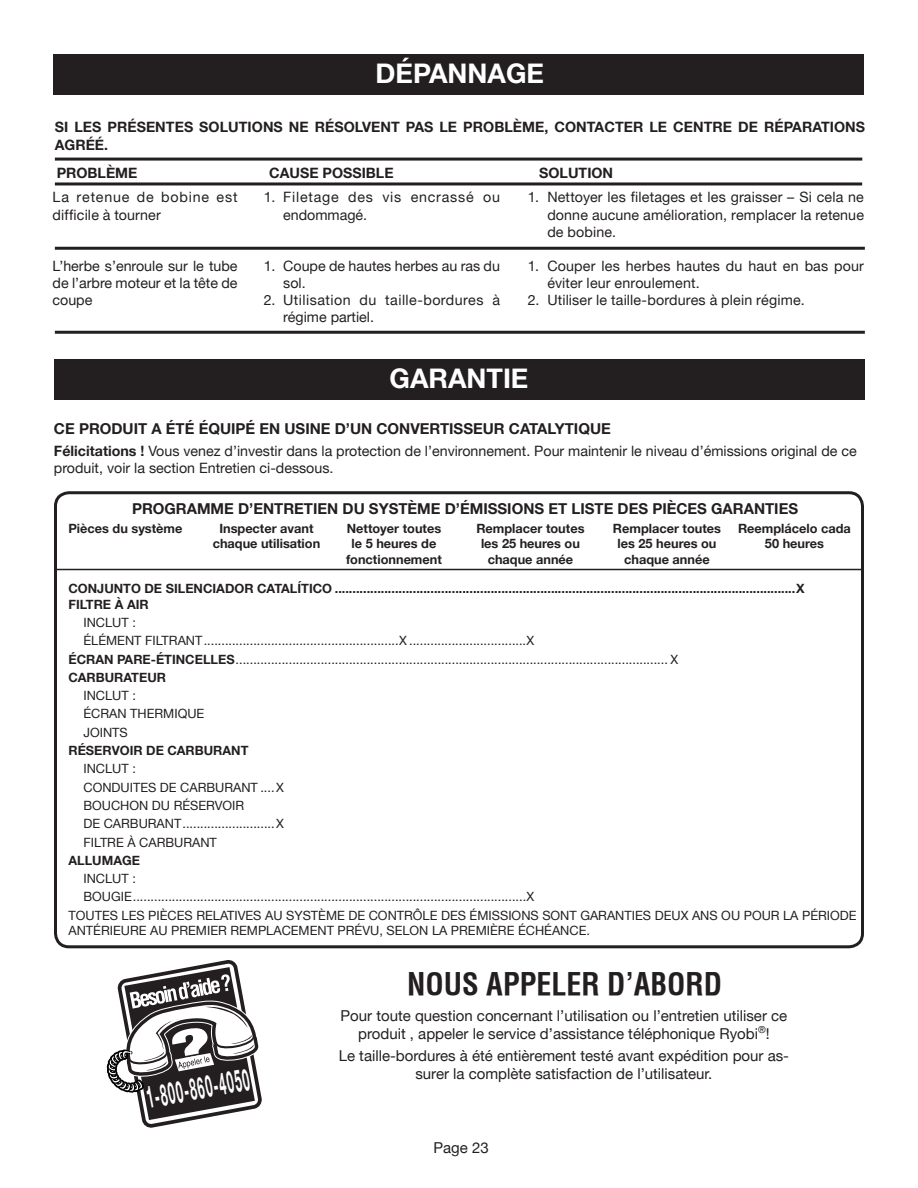
<style>
.page{position:relative;width:918px;height:1188px;background:#fff}
.page>*{position:absolute;margin:0;border:0;box-sizing:border-box;transform-origin:0 0}
.t1{font:700 condensed 30px "Helvetica";color:#231f20}
.t2{font:700 30px "Helvetica Neue";color:#fff;scale:.41 1}
.t3{font:700 27px "Helvetica Neue";color:#fff}
.t4{font:15px/18px "Helvetica Neue";color:#231f20;text-align:center}
.t5{font:700 15px "Helvetica Neue";color:#231f20}
.t6{font:14.25px/17.1px "Helvetica Neue";color:#231f20}
.t7{font:700 14.25px/18px "Helvetica Neue";letter-spacing:.005em;color:#231f20}
.t8{font:14.25px/17.1px "Helvetica Neue";letter-spacing:.035em;color:#231f20}
.t9{font:14.25px/17.1px "Helvetica Neue";letter-spacing:.045em;color:#231f20}
.t10{font:14.25px/17.1px "Helvetica Neue";letter-spacing:.055em;color:#231f20}
.t11{font:12.75px/18.3px "Helvetica Neue";color:#231f20}
.t12{font:700 12.75px/15.3px "Helvetica Neue";color:#231f20}
.s1{font-weight:700}
</style>
<div class="page">
<div style="left:54px;top:55px;width:810px;height:40px;background:#231f20"></div>
<hr style="left:55px;top:158px;width:807px;height:3px;background:#231f20">
<hr style="left:55px;top:182px;width:807px;height:3px;background:#231f20">
<hr style="left:55px;top:247px;width:810px;height:3px;background:#231f20">
<hr style="left:55px;top:331px;width:810px;height:3px;background:#231f20">
<svg style="left:54px;top:491px;width:810px;height:456px"></svg>
<hr style="left:55px;top:569px;width:807px;height:1px;background:#231f20">
<svg style="left:107px;top:960px;width:155px;height:168px"></svg>
<div style="left:54px;top:360px;width:810px;height:40px;background:#231f20"></div>
<h2 class="t3" style="left:376px;top:57px;width:170px">DÉPANNAGE</h2>
<p class="t7" style="left:55px;top:117px;width:812px">SI LES PRÉSENTES SOLUTIONS NE RÉSOLVENT PAS LE PROBLÈME, CONTACTER LE CENTRE DE RÉPARATIONS<br>AGRÉÉ.</p>
<p class="t7" style="left:57px;top:163px;width:82px">PROBLÈME</p>
<p class="t7" style="left:269px;top:163px;width:126px">CAUSE POSSIBLE</p>
<p class="t7" style="left:539px;top:163px;width:75px">SOLUTION</p>
<p class="t9" style="left:53px;top:189px;width:187px">La retenue de bobine est difficile à tourner</p>
<p class="t6" style="left:53px;top:257px;width:187px;text-align:justify">L’herbe s’enroule sur le tube de l’arbre moteur et la tête de coupe</p>
<p class="t10" style="left:283px;top:189px;width:218px;text-indent:-20px">1. Filetage des vis encrassé ou endommagé.</p>
<p class="t6" style="left:283px;top:257px;width:218px;text-indent:-20px">1. Coupe de hautes herbes au ras du sol.</p>
<p class="t8" style="left:283px;top:291px;width:218px;text-indent:-20px">2. Utilisation du taille-bordures à régime partiel.</p>
<p class="t6" style="left:547px;top:189px;width:318px;text-align:justify;text-indent:-20px">1. Nettoyer les filetages et les graisser – Si cela ne donne aucune amélioration, remplacer la retenue de bobine.</p>
<p class="t6" style="left:547px;top:257px;width:318px;text-indent:-20px">1. Couper les herbes hautes du haut en bas pour éviter leur enroulement.</p>
<p class="t6" style="left:528px;top:291px;width:278px">2. Utiliser le taille-bordures à plein régime.</p>
<h2 class="t3" style="left:390px;top:362px;width:140px">GARANTIE</h2>
<p class="t5" style="left:54px;top:419px;width:558px">CE PRODUIT A ÉTÉ ÉQUIPÉ EN USINE D’UN CONVERTISSEUR CATALYTIQUE</p>
<p class="t6" style="left:54px;top:442px;width:804px"><span class="s1">Félicitations !</span> Vous venez d’investir dans la protection de l’environnement. Pour maintenir le niveau d’émissions original de ce produit, voir la section Entretien ci-dessous.</p>
<p class="t5" style="left:132px;top:500px;width:668px">PROGRAMME D’ENTRETIEN DU SYSTÈME D’ÉMISSIONS ET LISTE DES PIÈCES GARANTIES</p>
<p class="t12" style="left:68px;top:520px;width:116px">Pièces du système</p>
<p class="t12" style="left:219px;top:520px;width:96px">Inspecter avant</p>
<p class="t12" style="left:347px;top:520px;width:96px">Nettoyer toutes</p>
<p class="t12" style="left:476px;top:520px;width:110px">Remplacer toutes</p>
<p class="t12" style="left:613px;top:520px;width:110px">Remplacer toutes</p>
<p class="t12" style="left:738px;top:520px;width:114px">Reemplácelo cada</p>
<p class="t12" style="left:213px;top:536px;width:109px">chaque utilisation</p>
<p class="t12" style="left:352px;top:536px;width:86px">le 5 heures de</p>
<p class="t12" style="left:481px;top:536px;width:100px">les 25 heures ou</p>
<p class="t12" style="left:618px;top:536px;width:100px">les 25 heures ou</p>
<p class="t12" style="left:765px;top:536px;width:61px">50 heures</p>
<p class="t12" style="left:346px;top:552px;width:97px">fonctionnement</p>
<p class="t12" style="left:488px;top:552px;width:87px">chaque année</p>
<p class="t12" style="left:624px;top:552px;width:87px">chaque année</p>
<p class="t12" style="left:68px;top:581px;width:738px">CONJUNTO DE SILENCIADOR CATALÍTICO ..................................................................................................................................X<br>FILTRE À AIR</p>
<p class="t11" style="left:83px;top:613px;width:54px">INCLUT :</p>
<p class="t11" style="left:83px;top:631px;width:452px">ÉLÉMENT FILTRANT.......................................................X .................................X</p>
<p class="t11" style="left:68px;top:650px;width:611px"><span class="s1">ÉCRAN PARE-ÉTINCELLES</span>.......................................................................................................................... X</p>
<p class="t12" style="left:68px;top:669px;width:99px">CARBURATEUR</p>
<p class="t11" style="left:83px;top:686px;width:122px">INCLUT :<br>ÉCRAN THERMIQUE<br>JOINTS</p>
<p class="t12" style="left:68px;top:743px;width:181px">RÉSERVOIR DE CARBURANT</p>
<p class="t11" style="left:83px;top:759px;width:202px">INCLUT :<br>CONDUITES DE CARBURANT ....X<br>BOUCHON DU RÉSERVOIR<br>DE CARBURANT..........................X<br>FILTRE À CARBURANT</p>
<p class="t12" style="left:68px;top:852px;width:73px">ALLUMAGE</p>
<p class="t11" style="left:83px;top:869px;width:54px">INCLUT :</p>
<p class="t11" style="left:83px;top:888px;width:452px">BOUGIE...............................................................................................................X</p>
<p class="t11" style="left:68px;top:906px;width:790px">TOUTES LES PIÈCES RELATIVES AU SYSTÈME DE CONTRÔLE DES ÉMISSIONS SONT GARANTIES DEUX ANS OU POUR LA PÉRIODE</p>
<p class="t11" style="left:68px;top:921px;width:523px">ANTÉRIEURE AU PREMIER REMPLACEMENT PRÉVU, SELON LA PREMIÈRE ÉCHÉANCE.</p>
<h1 class="t2" style="left:144px;top:1079px;width:255px;rotate:-10deg">1-800-860-4050</h1>
<h1 class="t1" style="left:407px;top:966px;width:317px">NOUS APPELER D’ABORD</h1>
<p class="t4" style="left:341px;top:1006px;width:448px">Pour toute question concernant l’utilisation ou l’entretien utiliser ce produit , appeler le service d’assistance téléphonique Ryobi<sup>®</sup>!</p>
<p class="t4" style="left:339px;top:1047px;width:452px">Le taille-bordures à été entièrement testé avant expédition pour as&shy;surer la complète satisfaction de l’utilisateur.</p>
<p class="t4" style="left:434px;top:1139px;width:57px">Page 23</p>
</div>
